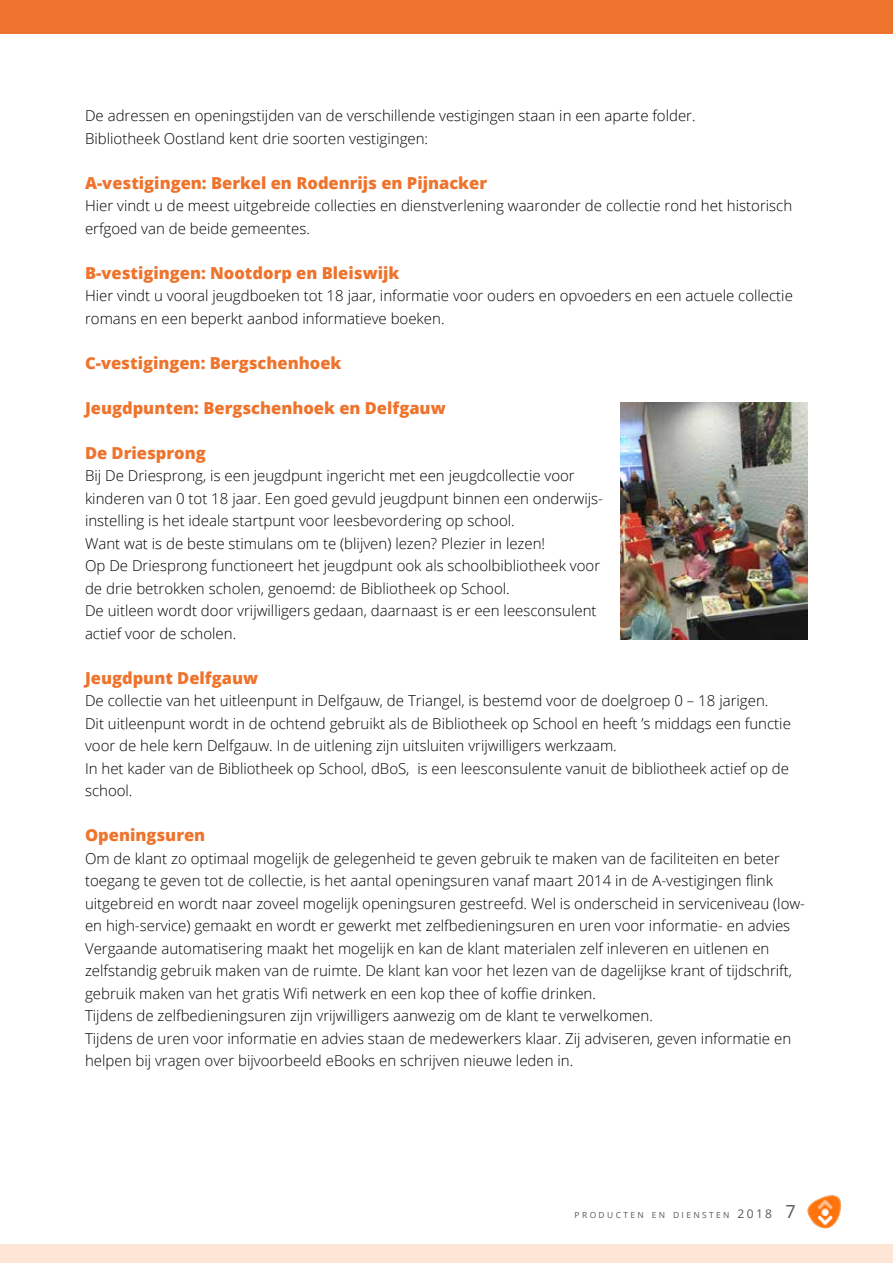
<style>
.page{position:relative;width:893px;height:1263px;background:#fff}
.page>*{position:absolute;margin:0;border:0;box-sizing:border-box;transform-origin:0 0}
.t1{font:800 16.5px "Open Sans";color:#ee732c}
.t2{font:300 15px/22.5px "Open Sans";color:#000}
.t3{font:8.4px "Open Sans";letter-spacing:.285em;color:#575756}
.s1{font-size:12px}
.s2{font-size:18px}
</style>
<div class="page">
<img style="left:621px;top:403px;width:187px;height:236px">
<div style="left:0;top:0;width:893px;height:34px;background:#ee732c"></div>
<div style="left:0;top:1244px;width:893px;height:19px;background:#fde6d5"></div>
<img style="left:807px;top:1195px;width:34px;height:33px">
<p class="t2" style="left:85px;top:104px;width:612px">De adressen en openingstijden van de verschillende vestigingen staan in een aparte folder.<br>Bibliotheek Oostland kent drie soorten vestigingen:</p>
<p class="t1" style="left:85px;top:170px;width:404px">A-vestigingen: Berkel en Rodenrijs en Pijnacker</p>
<p class="t2" style="left:85px;top:194px;width:709px">Hier vindt u de meest uitgebreide collecties en dienstverlening waaronder de collectie rond het historisch erfgoed van de beide gemeentes.</p>
<p class="t1" style="left:85px;top:260px;width:316px">B-vestigingen: Nootdorp en Bleiswijk</p>
<p class="t2" style="left:85px;top:284px;width:709px">Hier vindt u vooral jeugdboeken tot 18 jaar, informatie voor ouders en opvoeders en een actuele collectie romans en een beperkt aanbod informatieve boeken.</p>
<p class="t1" style="left:85px;top:350px;width:258px">C-vestigingen: Bergschenhoek</p>
<p class="t1" style="left:85px;top:395px;width:362px">Jeugdpunten: Bergschenhoek en Delfgauw</p>
<p class="t1" style="left:85px;top:440px;width:122px">De Driesprong</p>
<p class="t2" style="left:85px;top:464px;width:519px">Bij De Driesprong, is een jeugdpunt ingericht met een jeugdcollectie voor kinderen van 0 tot 18 jaar. Een goed gevuld jeugdpunt binnen een onderwijs&shy;instelling is het ideale startpunt voor leesbevordering op school.<br>Want wat is de beste stimulans om te (blijven) lezen? Plezier in lezen!<br>Op De Driesprong functioneert het jeugdpunt ook als schoolbibliotheek voor de drie betrokken scholen, genoemd: de Bibliotheek op School.<br>De uitleen wordt door vrijwilligers gedaan, daarnaast is er een leesconsulent actief voor de scholen.</p>
<p class="t1" style="left:85px;top:665px;width:175px">Jeugdpunt Delfgauw</p>
<p class="t2" style="left:85px;top:689px;width:707px">De collectie van het uitleenpunt in Delfgauw, de Triangel, is bestemd voor de doelgroep 0 – 18 jarigen.<br>Dit uitleenpunt wordt in de ochtend gebruikt als de Bibliotheek op School en heeft ’s middags een functie voor de hele kern Delfgauw. In de uitlening zijn uitsluiten vrijwilligers werkzaam.<br>In het kader van de Bibliotheek op School, dBoS, is een leesconsulente vanuit de bibliotheek actief op de school.</p>
<p class="t1" style="left:85px;top:822px;width:122px">Openingsuren</p>
<p class="t2" style="left:85px;top:846px;width:722px">Om de klant zo optimaal mogelijk de gelegenheid te geven gebruik te maken van de faciliteiten en beter toegang te geven tot de collectie, is het aantal openingsuren vanaf maart 2014 in de A-vestigingen flink uitgebreid en wordt naar zoveel mogelijk openingsuren gestreefd. Wel is onderscheid in serviceniveau (low&shy;en high-service) gemaakt en wordt er gewerkt met zelfbedieningsuren en uren voor informatie- en advies Vergaande automatisering maakt het mogelijk en kan de klant materialen zelf inleveren en uitlenen en zelfstandig gebruik maken van de ruimte. De klant kan voor het lezen van de dagelijkse krant of tijdschrift, gebruik maken van het gratis Wifi netwerk en een kop thee of koffie drinken.<br>Tijdens de zelfbedieningsuren zijn vrijwilligers aanwezig om de klant te verwelkomen.<br>Tijdens de uren voor informatie en advies staan de medewerkers klaar. Zij adviseren, geven informatie en helpen bij vragen over bijvoorbeeld eBooks en schrijven nieuwe leden in.</p>
<p class="t3" style="left:575px;top:1209px;width:223px">PRODUCTEN EN DIENSTEN <span class="s1">2018</span> <span class="s2">7</span></p>
</div>
